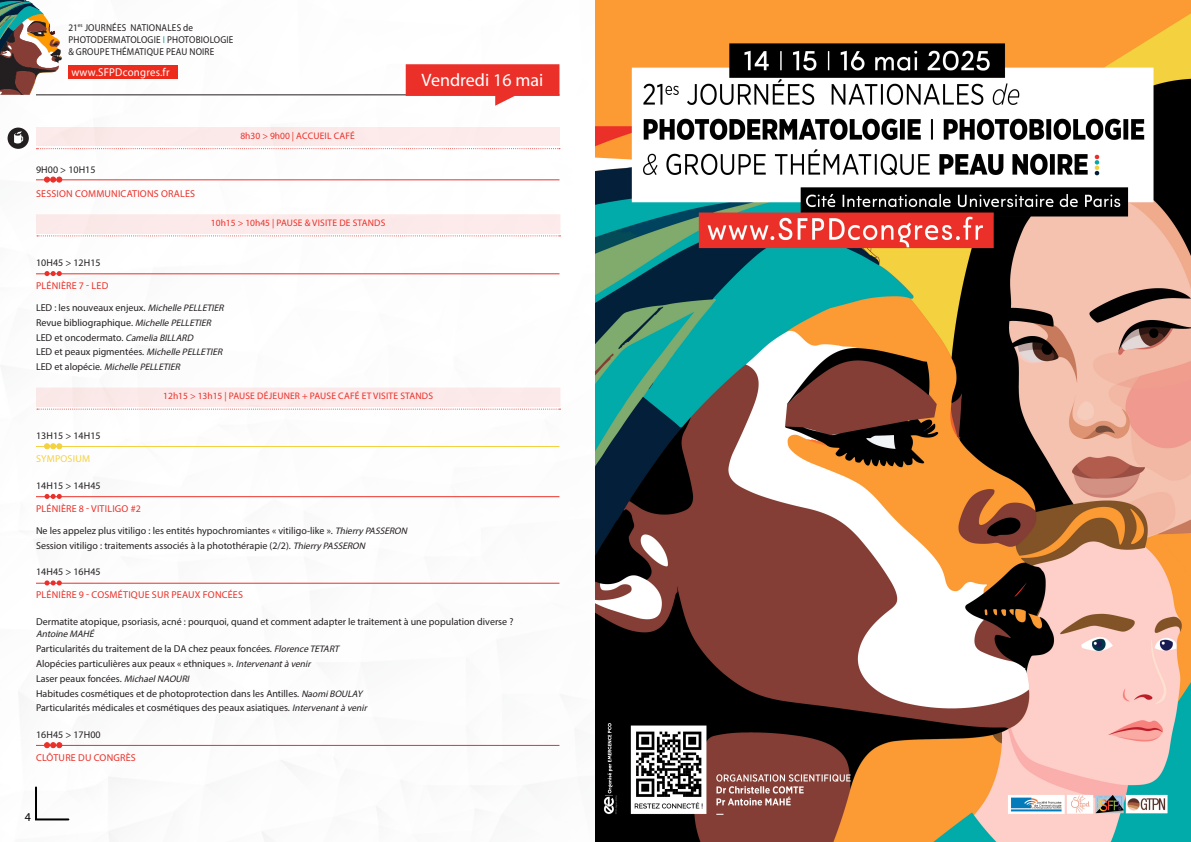
<style>
.page{position:relative;width:1191px;height:842px;background:#fff}
.page>*{position:absolute;margin:0;border:0;box-sizing:border-box;transform-origin:0 0}
.t1{font:18px "Myriad Pro";color:#fff}
.t2{font:12px "Myriad Pro";color:#000}
.t3{font:11.4px "Myriad Pro";letter-spacing:.02em;color:#fff;scale:.95 1}
.t4{font:10px "Myriad Pro";color:#231f20}
.t5{font:10px "Myriad Pro";letter-spacing:.02em;color:#eb3029}
.t6{font:10px/12px "Myriad Pro";letter-spacing:.02em;color:#231f20;scale:.92 1}
.t7{font:10px "Myriad Pro";letter-spacing:.02em;color:#f4d13f}
.t8{font:9.5px "Myriad Pro";letter-spacing:.02em;color:#eb3029}
.t9{font:italic 9.5px "Myriad Pro";color:#231f20}
.s1{color:#03abab}
.s2{font-style:italic;font-size:9.5px}
.s3{font-style:normal;font-size:10px}
</style>
<div class="page">
<img style="left:1px;top:64px;width:560px;height:778px">
<img style="left:0;top:0;width:62px;height:95px">
<hr style="left:36px;top:94px;width:523px;height:1px;background:#231f20">
<svg style="left:34px;top:785px;width:36px;height:36px"></svg>
<div style="left:68px;top:65px;width:110px;height:13px;background:#ed2b1c"></div>
<div style="left:8px;top:128px;width:21px;height:21px;background:#231f20;border-radius:50%"></div>
<svg style="left:14px;top:131px;width:9px;height:12px"></svg>
<div style="left:36px;top:128px;width:523px;height:18px;background:#fce9e9"></div>
<svg style="left:36px;top:148px;width:524px;height:1px"></svg>
<hr style="left:36px;top:180px;width:523px;height:1px;background:#eb3029">
<svg style="left:44px;top:177px;width:18px;height:6px"></svg>
<div style="left:36px;top:215px;width:524px;height:18px;background:#fce9e9"></div>
<svg style="left:37px;top:235px;width:523px;height:1px"></svg>
<hr style="left:36px;top:274px;width:523px;height:1px;background:#eb3029">
<svg style="left:45px;top:271px;width:17px;height:5px"></svg>
<div style="left:36px;top:388px;width:524px;height:18px;background:#fbe8e8"></div>
<svg style="left:37px;top:409px;width:523px;height:1px"></svg>
<hr style="left:36px;top:446px;width:523px;height:1px;background:#f4d13f">
<svg style="left:44px;top:443px;width:18px;height:6px"></svg>
<hr style="left:36px;top:496px;width:523px;height:1px;background:#eb3029">
<svg style="left:45px;top:494px;width:17px;height:5px"></svg>
<hr style="left:36px;top:583px;width:523px;height:1px;background:#eb3029">
<svg style="left:45px;top:580px;width:17px;height:5px"></svg>
<hr style="left:36px;top:745px;width:523px;height:1px;background:#eb3029">
<svg style="left:44px;top:742px;width:18px;height:6px"></svg>
<svg style="left:406px;top:64px;width:153px;height:42px"></svg>
<div style="left:407px;top:72px;width:150px;height:16px;background:#eb3029"></div>
<img style="left:595px;top:0;width:596px;height:842px">
<p class="t6" style="left:68px;top:21px;width:181px">21<sup>es</sup> JOURNÉES NATIONALES de<br>PHOTODERMATOLOGIE <span class="s1">I</span> PHOTOBIOLOGIE &amp; GROUPE THÉMATIQUE PEAU NOIRE</p>
<p class="t3" style="left:71px;top:65px;width:105px">www.SFPDcongres.fr</p>
<p class="t4" style="left:36px;top:163px;width:61px">9H00 &gt; 10H15</p>
<p class="t5" style="left:36px;top:188px;width:160px">SESSION COMMUNICATIONS ORALES</p>
<p class="t8" style="left:240px;top:130px;width:116px">8h30 &gt; 9h00 | ACCUEIL CAFÉ</p>
<p class="t8" style="left:211px;top:217px;width:176px">10h15 &gt; 10h45 | PAUSE &amp; VISITE DE STANDS</p>
<p class="t1" style="left:421px;top:69px;width:123px">Vendredi 16 mai</p>
<p class="t4" style="left:36px;top:257px;width:66px">10H45 &gt; 12H15</p>
<p class="t5" style="left:36px;top:279px;width:74px">PLÉNIÈRE 7 - LED</p>
<p class="t4" style="left:36px;top:301px;width:191px">LED : les nouveaux enjeux. <span class="s2">Michelle PELLETIER</span></p>
<p class="t4" style="left:36px;top:316px;width:179px">Revue bibliographique. <span class="s2">Michelle PELLETIER</span></p>
<p class="t4" style="left:36px;top:331px;width:161px">LED et oncodermato. <span class="s2">Camelia BILLARD</span></p>
<p class="t4" style="left:36px;top:346px;width:190px">LED et peaux pigmentées. <span class="s2">Michelle PELLETIER</span></p>
<p class="t9" style="left:36px;top:361px;width:148px"><span class="s3">L E D e t a l o p é c i e .</span> Michelle PELLETIER</p>
<p class="t8" style="left:163px;top:390px;width:271px">12h15 &gt; 13h15 | PAUSE DÉJEUNER + PAUSE CAFÉ ET VISITE STANDS</p>
<p class="t4" style="left:36px;top:430px;width:66px">13H15 &gt; 14H15</p>
<p class="t7" style="left:36px;top:453px;width:55px">SYMPOSIUM</p>
<p class="t4" style="left:36px;top:479px;width:66px">14H15 &gt; 14H45</p>
<p class="t5" style="left:36px;top:502px;width:106px">PLÉNIÈRE 8 - VITILIGO #2</p>
<p class="t4" style="left:36px;top:524px;width:375px">Ne les appelez plus vitiligo : les entités hypochromiantes « vitiligo-like ». <span class="s2">ThierryPASSERON</span></p>
<p class="t4" style="left:36px;top:539px;width:333px">Session vitiligo : traitements associés à la photothérapie (2/2). <span class="s2">ThierryPASSERON</span></p>
<p class="t4" style="left:36px;top:566px;width:66px">14H45 &gt; 16H45</p>
<p class="t5" style="left:36px;top:589px;width:208px">PLÉNIÈRE 9 - COSMÉTIQUE SUR PEAUX FONCÉES</p>
<p class="t4" style="left:36px;top:616px;width:479px">Dermatite atopique, psoriasis, acné : pourquoi, quand et comment adapter le traitement à une population diverse ?</p>
<p class="t9" style="left:36px;top:628px;width:62px">Antoine MAHÉ</p>
<p class="t4" style="left:36px;top:642px;width:307px">Particularités du traitement de la DA chez peaux foncées. <span class="s2">Florence TETART</span></p>
<p class="t4" style="left:36px;top:657px;width:278px">Alopécies particulières aux peaux « ethniques ». <span class="s2">Intervenantà venir</span></p>
<p class="t4" style="left:36px;top:672px;width:157px">Laser peaux foncées. <span class="s2">MichaelNAOURI</span></p>
<p class="t4" style="left:36px;top:687px;width:330px">Habitudes cosmétiques et de photoprotection dans les Antilles. <span class="s2">NaomiBOULAY</span></p>
<p class="t4" style="left:36px;top:702px;width:335px">Particularités médicales et cosmétiques des peaux asiatiques. <span class="s2">Intervenantà venir</span></p>
<p class="t4" style="left:36px;top:729px;width:66px">16H45 &gt; 17H00</p>
<p class="t5" style="left:36px;top:751px;width:101px">CLÔTURE DU CONGRÈS</p>
<p class="t2" style="left:25px;top:810px;width:8px">4</p>
</div>
